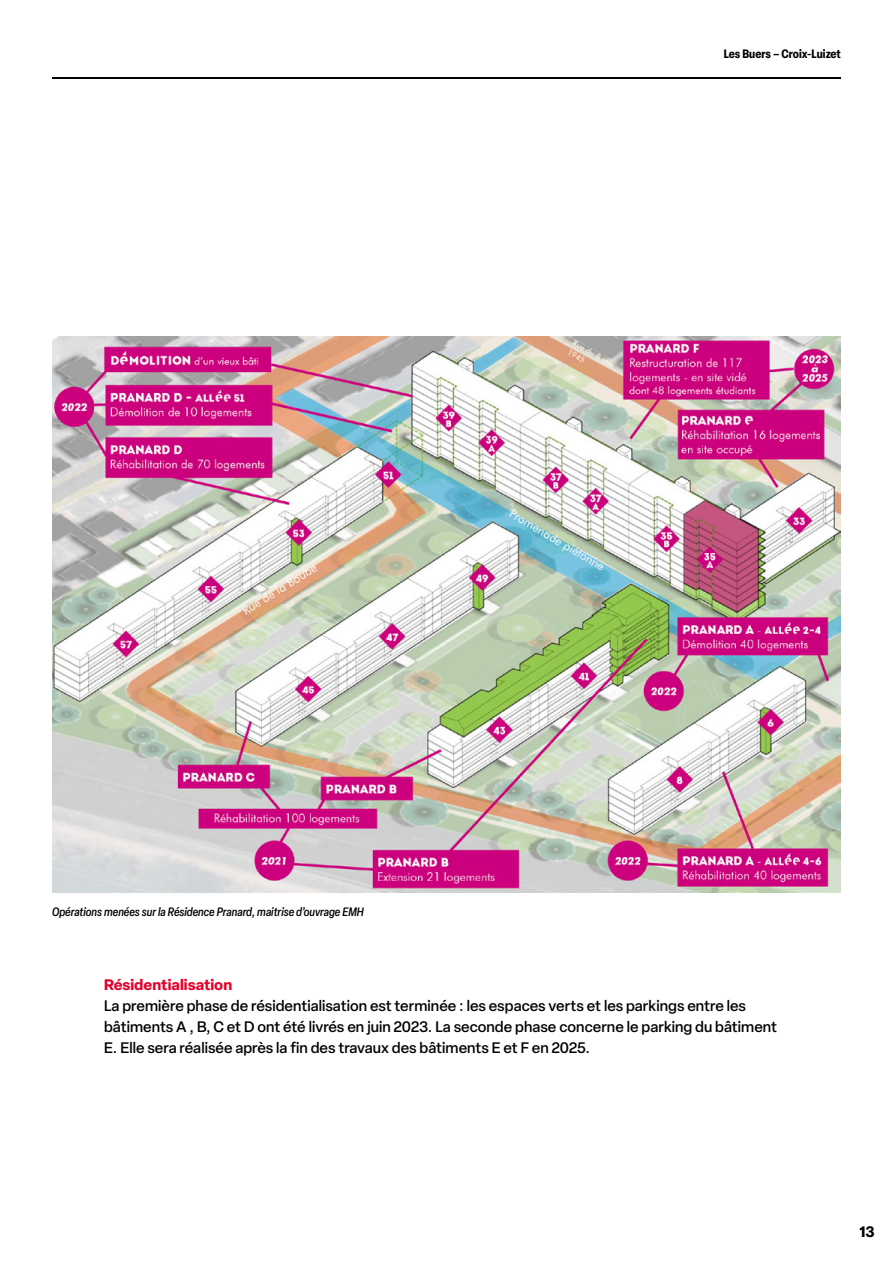
<style>
.page{position:relative;width:893px;height:1263px;background:#fff}
.page>*{position:absolute;margin:0;border:0;box-sizing:border-box;transform-origin:0 0}
.t1{font:500 15px/21.1px "Elza";letter-spacing:.005em;color:#000}
.t2{font:700 15px "Elza";letter-spacing:.005em;color:#e4002b}
.t3{font:700 15px "Elza Text";color:#000}
.t4{font:italic 500 condensed 12px "Elza";color:#000}
.t5{font:700 condensed 12px "Elza";color:#000}
</style>
<div class="page">
<hr style="left:52px;top:77px;width:789px;height:2px;background:#000">
<img style="left:52px;top:336px;width:789px;height:556px">
<p class="t5" style="left:724px;top:45px;width:119px">Les Buers – Croix-Luizet</p>
<p class="t4" style="left:52px;top:903px;width:313px">Opérations menées sur la Résidence Pranard, maitrise d’ouvrage EMH</p>
<p class="t2" style="left:104px;top:974px;width:130px">Résidentialisation</p>
<p class="t1" style="left:104px;top:995px;width:674px">La première phase de résidentialisation est terminée : les espaces verts et les parkings entre les bâtiments A , B, C et D ont été livrés en juin 2023. La seconde phase concerne le parking du bâtiment<br>E. Elle sera réalisée après la fin des travaux des bâtiments E et F en 2025.</p>
<p class="t3" style="left:859px;top:1220px;width:17px">13</p>
</div>
